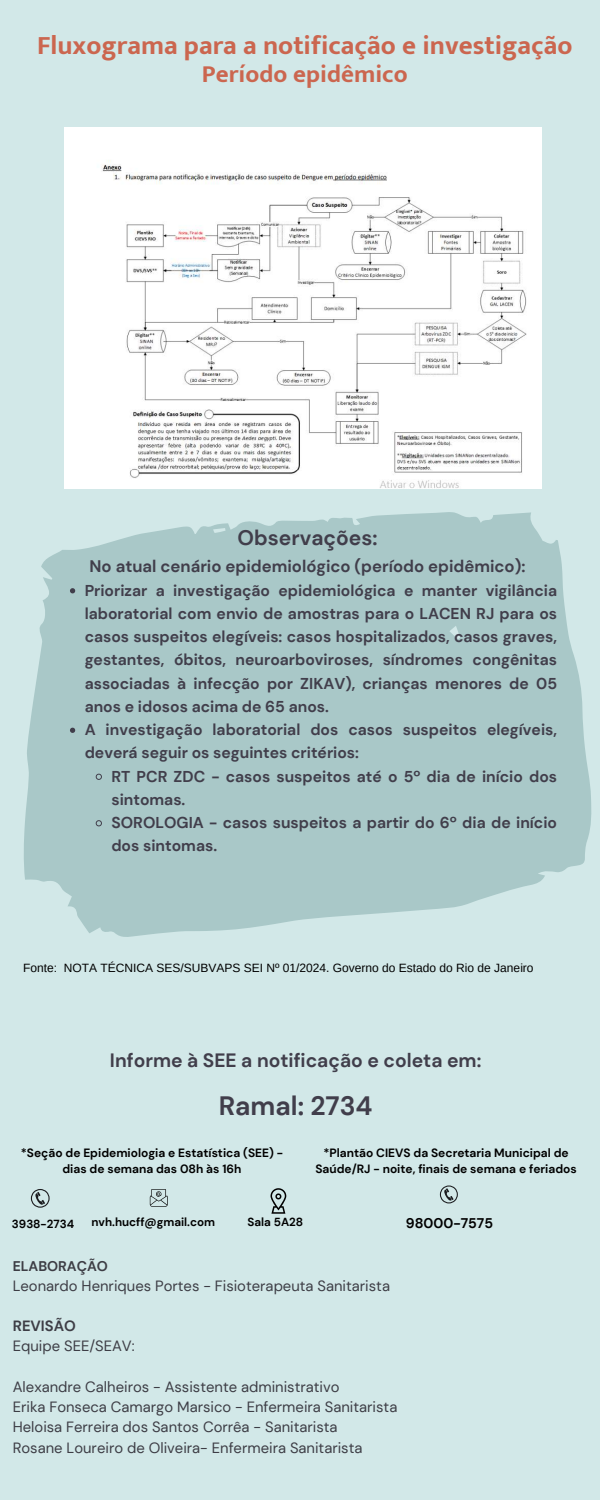
<style>
.page{position:relative;width:600px;height:1500px;background:#d2e8e8}
.page>*{position:absolute;margin:0;border:0;box-sizing:border-box;transform-origin:0 0}
.t1{font:700 27px "Mukta Mahee";color:#cb664f}
.t2{font:700 26.6px "DM Sans";color:#413e4b}
.t3{font:700 25px "Mukta Mahee";color:#cb664f}
.t4{font:700 21px "DM Sans";color:#413e4b}
.t5{font:700 19.3px "DM Sans";color:#413e4b}
.t6{font:700 16.7px "DM Sans";color:#413e4b}
.t7{font:700 15.7px/23.2px "DM Sans";color:#413e4b}
.t8{font:14.8px/20.2px "DM Sans";color:#3d3d45}
.t9{font:700 14.8px "DM Sans";color:#3d3d45}
.t10{font:700 14px "DM Sans";color:#3d3d45}
.t11{font:700 14px "DM Sans";color:#000}
.t12{font:700 12px/16.5px "DM Sans";color:#000;text-align:center}
.t13{font:12px "Arimo";color:#000}
.t14{font:700 11.7px "DM Sans";color:#000}
</style>
<div class="page">
<svg style="left:24px;top:512px;width:568px;height:425px;background:#aecccc"></svg>
<svg style="left:70px;top:588px;width:5px;height:5px"></svg>
<svg style="left:70px;top:728px;width:5px;height:5px"></svg>
<svg style="left:95px;top:773px;width:7px;height:7px"></svg>
<svg style="left:95px;top:820px;width:7px;height:7px"></svg>
<svg style="left:150px;top:1189px;width:18px;height:18px"></svg>
<svg style="left:271px;top:1188px;width:15px;height:26px"></svg>
<svg style="left:440px;top:1185px;width:18px;height:18px"></svg>
<svg style="left:31px;top:1189px;width:19px;height:19px"></svg>
<img style="left:65px;top:128px;width:477px;height:360px">
<h1 class="t1" style="left:37px;top:29px;width:537px">Fluxograma para a notificação e investigação</h1>
<h3 class="t3" style="left:202px;top:59px;width:208px">Período epidêmico</h3>
<h3 class="t4" style="left:238px;top:525px;width:141px">Observações:</h3>
<p class="t6" style="left:90px;top:556px;width:437px">No atual cenário epidemiológico (período epidêmico):</p>
<p class="t7" style="left:85px;top:579px;width:474px">Priorizar a investigação epidemiológica e manter vigilância laboratorial com envio de amostras para o LACEN RJ para os casos suspeitos elegíveis: casos hospitalizados, casos graves, gestantes, óbitos, neuroarboviroses, síndromes congênitas associadas à infecção por ZIKAV), crianças menores de 05 anos e idosos acima de 65 anos.<br>A investigação laboratorial dos casos suspeitos elegíveis, deverá seguir os seguintes critérios:</p>
<p class="t7" style="left:111px;top:765px;width:447px">RT PCR ZDC - casos suspeitos até o 5º dia de início dos sintomas.<br>SOROLOGIA - casos suspeitos a partir do 6º dia de início dos sintomas.</p>
<p class="t13" style="left:23px;top:960px;width:512px">Fonte: NOTA TÉCNICA SES/SUBVAPS SEI Nº 01/2024. Governo do Estado do Rio de Janeiro</p>
<p class="t5" style="left:110px;top:1048px;width:373px">Informe à SEE a notificação e coleta em:</p>
<h2 class="t2" style="left:219px;top:1089px;width:155px">Ramal: 2734</h2>
<p class="t12" style="left:21px;top:1144px;width:264px">*Seção de Epidemiologia e Estatística (SEE) - dias de semana das 08h às 16h</p>
<p class="t12" style="left:315px;top:1144px;width:263px">*Plantão CIEVS da Secretaria Municipal de<br>Saúde/RJ - noite, finais de semana e feriados</p>
<p class="t14" style="left:12px;top:1216px;width:64px">3938-2734</p>
<p class="t14" style="left:92px;top:1214px;width:125px">nvh.hucff@gmail.com</p>
<p class="t14" style="left:247px;top:1214px;width:57px">Sala 5A28</p>
<p class="t11" style="left:406px;top:1214px;width:89px">98000-7575</p>
<p class="t10" style="left:13px;top:1257px;width:97px">ELABORAÇÃO</p>
<p class="t8" style="left:13px;top:1275px;width:379px">Leonardo Henriques Portes - Fisioterapeuta Sanitarista</p>
<p class="t9" style="left:13px;top:1317px;width:65px">REVISÃO</p>
<p class="t8" style="left:13px;top:1336px;width:124px">Equipe SEE/SEAV:</p>
<p class="t8" style="left:13px;top:1376px;width:386px">Alexandre Calheiros - Assistente administrativo<br>Erika Fonseca Camargo Marsico - Enfermeira Sanitarista Heloisa Ferreira dos Santos Corrêa - Sanitarista<br>Rosane Loureiro de Oliveira- Enfermeira Sanitarista</p>
</div>
